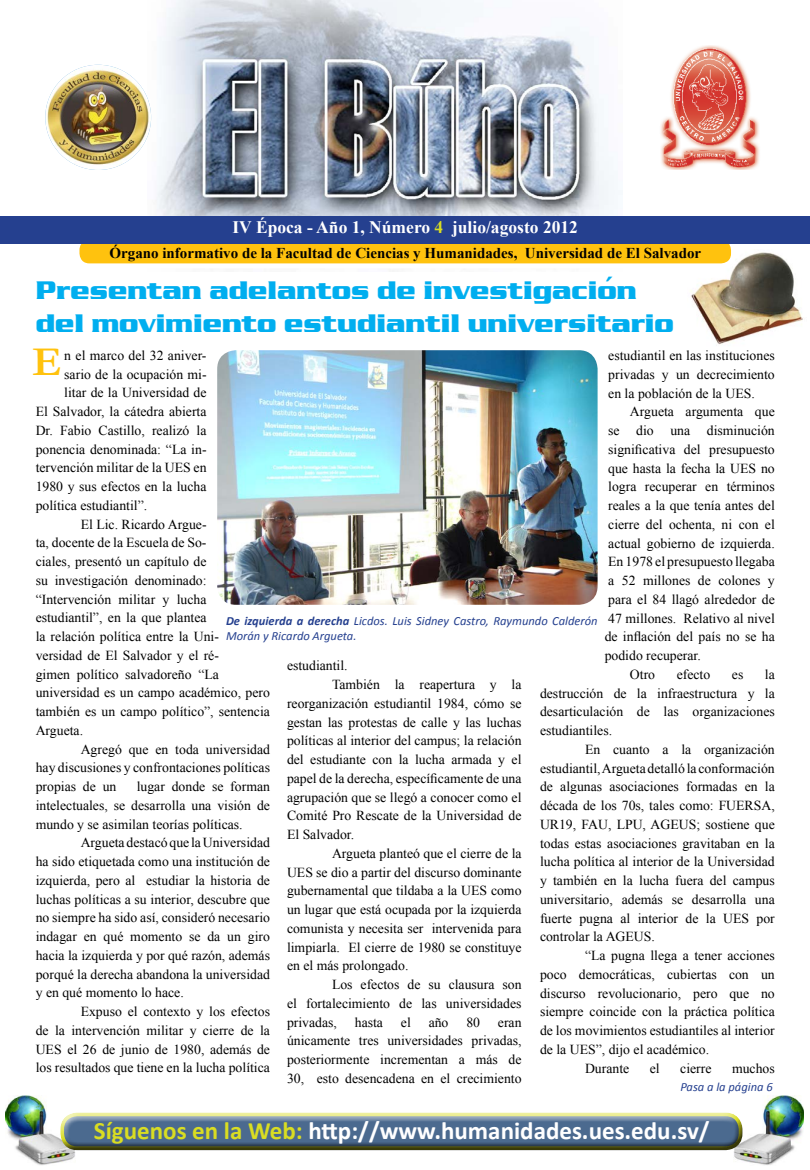
<style>
.page{position:relative;width:810px;height:1170px;background:#fff}
.page>*{position:absolute;margin:0;border:0;box-sizing:border-box;transform-origin:0 0}
.t1{font:700 41.25px "Garamond";color:#ffc20e}
.t2{font:700 27.5px/33px "Enterprise";color:#00aeef}
.t3{font:700 25px "Calibri";color:#fff}
.t4{font:700 17.5px "Times New Roman";color:#fff}
.t5{font:700 15px "Times New Roman";color:#000}
.t6{font:13.75px/18.8px "Times New Roman";color:#000;text-align:justify}
.t7{font:italic 12.5px/15px "Calibri";color:#25408f}
.s1{color:#d9dd22}
.s2{font-weight:700}
</style>
<div class="page">
<img style="left:690px;top:252px;width:113px;height:93px">
<img style="left:734px;top:1095px;width:70px;height:70px">
<img style="left:5px;top:1095px;width:70px;height:70px">
<div style="left:51px;top:1103px;width:696px;height:45px;background:#fff;opacity:.75"></div>
<div style="left:56px;top:1115px;width:696px;height:36px;background:#000;opacity:.75"></div>
<img style="left:147px;top:1px;width:468px;height:215px">
<div style="left:77px;top:238px;width:657px;height:28px;background:#ffc20e;border-radius:12px"></div>
<div style="left:74px;top:235px;width:662px;height:33px;border:5px solid #fff;border-radius:12px"></div>
<img style="left:660px;top:45px;width:100px;height:125px">
<div style="left:0;top:216px;width:810px;height:27px;background:#25408f"></div>
<img style="left:45px;top:65px;width:106px;height:105px;border-radius:53px">
<img style="left:217px;top:350px;width:381px;height:255px">
<p class="t4" style="left:233px;top:215px;width:347px">IV Época - Año 1, Número <span class="s1">4</span> julio/agosto 2012</p>
<h2 class="t2" style="left:36px;top:272px;width:640px">Presentan adelantos de investigación del movimiento estudiantil universitario</h2>
<h1 class="t1" style="left:32px;top:334px;width:31px">E</h1>
<p class="t5" style="left:110px;top:242px;width:593px">Órgano informativo de la Facultad de Ciencias y Humanidades, Universidad de El Salvador</p>
<p class="t6" style="left:64px;top:346px;width:144px">n el marco del 32 aniver-</p>
<p class="t6" style="left:64px;top:364px;width:144px">sario de la ocupación mi-</p>
<p class="t6" style="left:64px;top:383px;width:144px">litar de la Universidad de</p>
<p class="t6" style="left:36px;top:402px;width:172px">El Salvador, la cátedra abierta</p>
<p class="t6" style="left:36px;top:421px;width:172px">Dr. Fabio Castillo, realizó la</p>
<p class="t6" style="left:36px;top:439px;width:172px">ponencia denominada: “La in-</p>
<p class="t6" style="left:36px;top:458px;width:172px">tervención militar de la UES en</p>
<p class="t6" style="left:36px;top:477px;width:172px">1980 y sus efectos en la lucha</p>
<p class="t6" style="left:36px;top:496px;width:113px">política estudiantil”.</p>
<p class="t6" style="left:81px;top:514px;width:127px">El Lic. Ricardo Argue-</p>
<p class="t6" style="left:36px;top:533px;width:172px">ta, docente de la Escuela de So-</p>
<p class="t6" style="left:36px;top:552px;width:172px">ciales, presentó un capítulo de</p>
<p class="t6" style="left:36px;top:571px;width:172px">su investigación denominado:</p>
<p class="t6" style="left:36px;top:589px;width:172px">“Intervención militar y lucha</p>
<p class="t6" style="left:36px;top:608px;width:172px">estudiantil”, en la que plantea</p>
<p class="t6" style="left:36px;top:627px;width:185px">la relación política entre la Uni-</p>
<p class="t6" style="left:36px;top:646px;width:185px">versidad de El Salvador y el ré-</p>
<p class="t6" style="left:36px;top:664px;width:185px">gimen político salvadoreño “La</p>
<p class="t6" style="left:36px;top:683px;width:236px">universidad es un campo académico, pero</p>
<p class="t6" style="left:36px;top:702px;width:236px">también es un campo político”, sentencia</p>
<p class="t6" style="left:36px;top:721px;width:49px">Argueta.</p>
<p class="t6" style="left:81px;top:739px;width:191px">Agregó que en toda universidad</p>
<p class="t6" style="left:36px;top:758px;width:236px">hay discusiones y confrontaciones políticas</p>
<p class="t6" style="left:36px;top:777px;width:82px">propias de un</p>
<p class="t6" style="left:608px;top:346px;width:168px">estudiantil en las instituciones privadas y un decrecimiento en la población de la UES.</p>
<p class="t6" style="left:630px;top:402px;width:146px">Argueta argumenta que</p>
<p class="t6" style="left:608px;top:421px;width:168px">se dio una disminución</p>
<p class="t6" style="left:608px;top:440px;width:168px">significativa del presupuesto</p>
<p class="t6" style="left:608px;top:458px;width:168px">que hasta la fecha la UES no</p>
<p class="t6" style="left:608px;top:477px;width:168px">logra recuperar en términos</p>
<p class="t6" style="left:608px;top:496px;width:168px">reales a la que tenía antes del</p>
<p class="t6" style="left:608px;top:515px;width:168px">cierre del ochenta, ni con el</p>
<p class="t6" style="left:608px;top:533px;width:168px">actual gobierno de izquierda.</p>
<p class="t6" style="left:608px;top:552px;width:168px">En 1978 el presupuesto llegaba</p>
<p class="t6" style="left:608px;top:571px;width:168px">a 52 millones de colones y</p>
<p class="t6" style="left:608px;top:590px;width:168px">para el 84 llagó alrededor de</p>
<p class="t6" style="left:608px;top:608px;width:168px">47 millones. Relativo al nivel</p>
<p class="t6" style="left:605px;top:627px;width:172px">de inflación del país no se ha</p>
<p class="t6" style="left:605px;top:646px;width:98px">podido recuperar.</p>
<p class="t6" style="left:630px;top:665px;width:27px">Otro</p>
<p class="t6" style="left:677px;top:665px;width:35px">efecto</p>
<p class="t6" style="left:732px;top:665px;width:13px">es</p>
<p class="t7" style="left:226px;top:613px;width:373px"><span class="s2">De izquierda a derecha</span> Licdos. Luis Sidney Castro, Raymundo Calderón<br>Morán y Ricardo Argueta.</p>
<p class="t6" style="left:287px;top:656px;width:62px">estudiantil.</p>
<p class="t6" style="left:332px;top:675px;width:191px">También la reapertura y la</p>
<p class="t6" style="left:287px;top:694px;width:236px">reorganización estudiantil 1984, cómo se</p>
<p class="t6" style="left:287px;top:712px;width:236px">gestan las protestas de calle y las luchas</p>
<p class="t6" style="left:287px;top:731px;width:236px">políticas al interior del campus; la relación</p>
<p class="t6" style="left:287px;top:750px;width:236px">del estudiante con la lucha armada y el</p>
<p class="t6" style="left:287px;top:769px;width:236px">papel de la derecha, específicamente de una</p>
<p class="t6" style="left:287px;top:787px;width:236px">agrupación que se llegó a conocer como el</p>
<p class="t6" style="left:287px;top:806px;width:236px">Comité Pro Rescate de la Universidad de</p>
<p class="t6" style="left:287px;top:825px;width:69px">El Salvador.</p>
<p class="t6" style="left:332px;top:844px;width:191px">Argueta planteó que el cierre de la</p>
<p class="t6" style="left:287px;top:862px;width:236px">UES se dio a partir del discurso dominante</p>
<p class="t6" style="left:287px;top:881px;width:236px">gubernamental que tildaba a la UES como</p>
<p class="t6" style="left:287px;top:900px;width:236px">un lugar que está ocupada por la izquierda</p>
<p class="t6" style="left:287px;top:919px;width:236px">comunista y necesita ser intervenida para</p>
<p class="t6" style="left:287px;top:937px;width:236px">limpiarla. El cierre de 1980 se constituye</p>
<p class="t6" style="left:287px;top:956px;width:123px">en el más prolongado.</p>
<p class="t6" style="left:332px;top:975px;width:191px">Los efectos de su clausura son</p>
<p class="t6" style="left:287px;top:994px;width:236px">el fortalecimiento de las universidades</p>
<p class="t6" style="left:287px;top:1012px;width:52px">privadas,</p>
<p class="t6" style="left:355px;top:1012px;width:30px">hasta</p>
<p class="t6" style="left:401px;top:1012px;width:11px">el</p>
<p class="t6" style="left:429px;top:1012px;width:21px">año</p>
<p class="t6" style="left:466px;top:1012px;width:15px">80</p>
<p class="t6" style="left:540px;top:665px;width:236px;text-indent:225px">la destrucción de la infraestructura y la desarticulación de las organizaciones estudiantiles.</p>
<p class="t6" style="left:540px;top:740px;width:236px;text-indent:45px">En cuanto a la organización estudiantil, Argueta detalló la conformación de algunas asociaciones formadas en la década de los 70s, tales como: FUERSA, UR19, FAU, LPU, AGEUS; sostiene que todas estas asociaciones gravitaban en la lucha política al interior de la Universidad y también en la lucha fuera del campus universitario, además se desarrolla una fuerte pugna al interior de la UES por controlar la AGEUS.</p>
<p class="t6" style="left:585px;top:946px;width:191px">“La pugna llega a tener acciones</p>
<p class="t6" style="left:540px;top:965px;width:236px">poco democráticas, cubiertas con un</p>
<p class="t6" style="left:540px;top:984px;width:236px">discurso revolucionario, pero que no</p>
<p class="t6" style="left:540px;top:1002px;width:236px">siempre coincide con la práctica política</p>
<p class="t6" style="left:540px;top:1021px;width:236px">de los movimientos estudiantiles al interior</p>
<p class="t6" style="left:540px;top:1040px;width:171px">de la UES”, dijo el académico.</p>
<p class="t6" style="left:585px;top:1059px;width:46px">Durante</p>
<p class="t6" style="left:650px;top:1059px;width:11px">el</p>
<p class="t6" style="left:680px;top:1059px;width:33px">cierre</p>
<p class="t6" style="left:732px;top:1059px;width:44px">muchos</p>
<p class="t7" style="left:680px;top:1078px;width:94px">Pasa a la página 6</p>
<p class="t6" style="left:36px;top:777px;width:236px;text-indent:101px">lugar donde se forman intelectuales, se desarrolla una visión de mundo y se asimilan teorías políticas.</p>
<p class="t6" style="left:36px;top:833px;width:236px;text-indent:45px">Argueta destacó que la Universidad ha sido etiquetada como una institución de izquierda, pero al estudiar la historia de luchas políticas a su interior, descubre que no siempre ha sido así, consideró necesario indagar en qué momento se da un giro hacia la izquierda y por qué razón, además porqué la derecha abandona la universidad y en qué momento lo hace.</p>
<p class="t6" style="left:36px;top:1002px;width:236px;text-indent:45px">Expuso el contexto y los efectos de la intervención militar y cierre de la UES el 26 de junio de 1980, además de los resultados que tiene en la lucha política</p>
<p class="t6" style="left:287px;top:1012px;width:236px;text-indent:211px">eran únicamente tres universidades privadas, posteriormente incrementan a más de 30, esto desencadena en el crecimiento</p>
<h3 class="t3" style="left:94px;top:1115px;width:617px"><span class="s1">Síguenos en la Web:</span> http://www.humanidades.ues.edu.sv/</h3>
</div>
